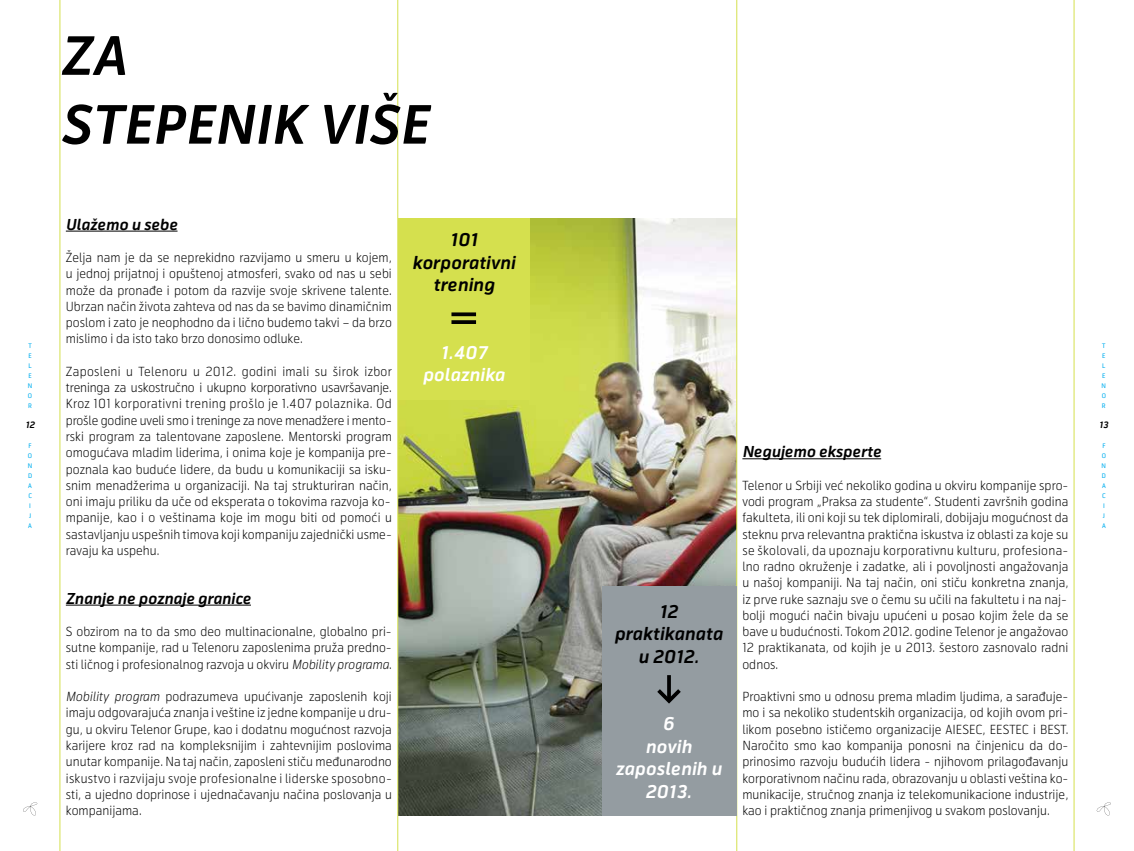
<style>
.page{position:relative;width:1134px;height:851px;background:#fff}
.page>*{position:absolute;margin:0;border:0;box-sizing:border-box;transform-origin:0 0}
.t1{font:italic 700 52.5px/68.8px "Telenor";letter-spacing:.025em;color:#000}
.t2{font:italic 700 17.5px/22.5px "Telenor";letter-spacing:.01em;color:#000;text-align:center}
.t3{font:italic 700 17.5px/22.5px "Telenor";letter-spacing:.01em;color:#fff;text-align:center}
.t4{font:italic 700 15px "Telenor";letter-spacing:.005em;color:#000}
.t5{font:300 12.5px/16.2px "Telenor";letter-spacing:.005em;color:#000;text-align:justify}
.t6{font:italic 700 8.75px "Telenor";color:#000}
.t7{font:6.25px/10px "Telenor";color:#00aeef;text-align:justify}
.s1{font-style:italic}
</style>
<div class="page">
<img style="left:398px;top:218px;width:338px;height:597px">
<hr style="left:736px;top:0;width:1px;height:850px;background:#d5e04e">
<hr style="left:60px;top:0;width:1px;height:850px;background:#d5e04e">
<hr style="left:397px;top:0;width:1px;height:850px;background:#d5e04e">
<hr style="left:1074px;top:0;width:1px;height:850px;background:#d5e04e">
<hr style="left:66px;top:231px;width:112px;height:1px;background:#000">
<hr style="left:66px;top:604px;width:185px;height:1px;background:#000">
<div style="left:398px;top:218px;width:131px;height:182px;background:#d5e04e"></div>
<svg style="left:23px;top:802px;width:14px;height:13px"></svg>
<svg style="left:1096px;top:802px;width:15px;height:13px"></svg>
<hr style="left:742px;top:458px;width:139px;height:1px;background:#000">
<svg style="left:451px;top:320px;width:25px;height:4px"></svg>
<svg style="left:451px;top:312px;width:25px;height:4px"></svg>
<div style="left:602px;top:585px;width:134px;height:230px;background:#949ca1"></div>
<svg style="left:667px;top:675px;width:4px;height:10px"></svg>
<svg style="left:657px;top:685px;width:24px;height:19px"></svg>
<h1 class="t1" style="left:60px;top:24px;width:369px">ZA<br>STEPENIK VIŠE</h1>
<p class="t4" style="left:66px;top:215px;width:113px">Ulažemo u sebe</p>
<p class="t5" style="left:66px;top:249px;width:328px">Želja nam je da se neprekidno razvijamo u smeru u kojem, u jednoj prijatnoj i opuštenoj atmosferi, svako od nas u sebi može da pronađe i potom da razvije svoje skrivene talente.<br>Ubrzan način života zahteva od nas da se bavimo dinamičnim poslom i zato je neophodno da i lično budemo takvi – da brzo mislimo i da isto tako brzo donosimo odluke.</p>
<p class="t5" style="left:66px;top:363px;width:328px">Zaposleni u Telenoru u 2012. godini imali su širok izbor treninga za uskostručno i ukupno korporativno usavršavanje.<br>Kroz 101 korporativni trening prošlo je 1.407 polaznika. Od prošle godine uveli smo i treninge za nove menadžere i mento&shy;rski program za talentovane zaposlene. Mentorski program omogućava mladim liderima, i onima koje je kompanija pre&shy;poznala kao buduće lidere, da budu u komunikaciji sa isku&shy;snim menadžerima u organizaciji. Na taj strukturiran način, oni imaju priliku da uče od eksperata o tokovima razvoja ko&shy;mpanije, kao i o veštinama koje im mogu biti od pomoći u sastavljanju uspešnih timova koji kompaniju zajednički usme&shy;ravaju ka uspehu.</p>
<p class="t4" style="left:66px;top:588px;width:187px">Znanje ne poznaje granice</p>
<p class="t5" style="left:66px;top:623px;width:327px">S obzirom na to da smo deo multinacionalne, globalno pri&shy;sutne kompanije, rad u Telenoru zaposlenima pruža predno&shy;sti ličnog i profesionalnog razvoja u okviru <span class="s1">Mobility programa</span>.</p>
<p class="t5" style="left:66px;top:688px;width:328px"><span class="s1">Mobility program</span> podrazumeva upućivanje zaposlenih koji imaju odgovarajuća znanja i veštine iz jedne kompanije u dru&shy;gu, u okviru Telenor Grupe, kao i dodatnu mogućnost razvoja karijere kroz rad na kompleksnijim i zahtevnijim poslovima unutar kompanije. Na taj način, zaposleni stiču međunarodno iskustvo i razvijaju svoje profesionalne i liderske sposobno&shy;sti, a ujedno doprinose i ujednačavanju načina poslovanja u kompanijama.</p>
<h2 class="t2" style="left:412px;top:229px;width:105px">101 korporativni trening</h2>
<p class="t7" style="left:28px;top:341px;width:6px">T E L E N O R</p>
<p class="t7" style="left:28px;top:440px;width:6px;text-align:left">F<br>O<br>N<br>D<br>A<br>C<br>I<br>J<br>A</p>
<p class="t7" style="left:1102px;top:341px;width:6px">T E L E N O R</p>
<p class="t7" style="left:1102px;top:440px;width:6px;text-align:left">F<br>O<br>N<br>D<br>A<br>C<br>I<br>J<br>A</p>
<h2 class="t3" style="left:423px;top:342px;width:83px">1.407 polaznika</h2>
<p class="t6" style="left:25px;top:419px;width:11px">12</p>
<p class="t6" style="left:1099px;top:419px;width:11px">13</p>
<p class="t4" style="left:742px;top:442px;width:140px">Negujemo eksperte</p>
<p class="t5" style="left:742px;top:477px;width:328px">Telenor u Srbiji već nekoliko godina u okviru kompanije spro&shy;vodi program „Praksa za studente“. Studenti završnih godina fakulteta, ili oni koji su tek diplomirali, dobijaju mogućnost da steknu prva relevantna praktična iskustva iz oblasti za koje su se školovali, da upoznaju korporativnu kulturu, profesiona&shy;lno radno okruženje i zadatke, ali i povoljnosti angažovanja u našoj kompaniji. Na taj način, oni stiču konkretna znanja, iz prve ruke saznaju sve o čemu su učili na fakultetu i na naj&shy;bolji mogući način bivaju upućeni u posao kojim žele da se bave u budućnosti. Tokom 2012. godine Telenor je angažovao 12 praktikanata, od kojih je u 2013. šestoro zasnovalo radni odnos.</p>
<p class="t5" style="left:742px;top:688px;width:328px">Proaktivni smo u odnosu prema mladim ljudima, a sarađuje&shy;mo i sa nekoliko studentskih organizacija, od kojih ovom pri&shy;likom posebno ističemo organizacije AIESEC, EESTEC i BEST.<br>Naročito smo kao kompanija ponosni na činjenicu da do&shy;prinosimo razvoju budućih lidera - njihovom prilagođavanju korporativnom načinu rada, obrazovanju u oblasti veština ko&shy;munikacije, stručnog znanja iz telekomunikacione industrije, kao i praktičnog znanja primenjivog u svakom poslovanju.</p>
<h2 class="t2" style="left:614px;top:600px;width:110px">12 praktikanata u 2012.</h2>
<h2 class="t3" style="left:615px;top:713px;width:108px">6<br>novih zaposlenih u<br>2013.</h2>
</div>
